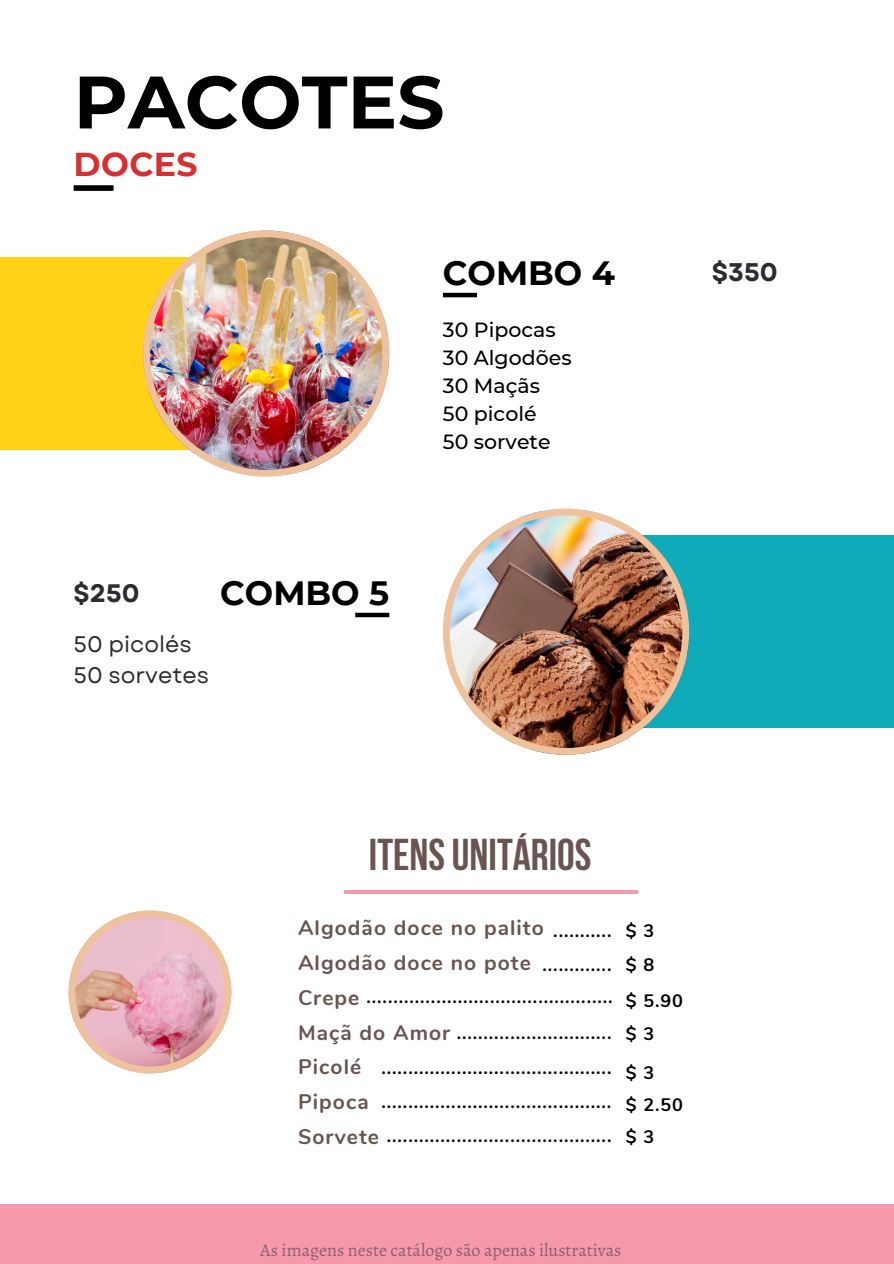
<style>
.page{position:relative;width:894px;height:1264px;background:#fff}
.page>*{position:absolute;margin:0;border:0;box-sizing:border-box;transform-origin:0 0}
.t1{font:700 74.1px "Montserrat";color:#000}
.t2{font:700 44.4px "Bebas Neue";color:#695450}
.t3{font:700 33.6px "Montserrat";color:#000}
.t4{font:700 33px "Montserrat";letter-spacing:.01em;color:#d63030}
.t5{font:700 25.5px "Garet";color:#2e2b30}
.t6{font:700 25.35px "Garet";color:#2e2b30}
.t7{font:22.5px/31.5px "Garet";color:#2e2b30}
.t8{font:700 21px/35px "Nunito";letter-spacing:.05em;color:#695450}
.t9{font:500 20.55px/28.2px "Montserrat";color:#000}
.t10{font:700 18px "Nunito";color:#000}
.t11{font:18px "Alegreya";color:#2c292f}
</style>
<div class="page">
<div style="left:74px;top:185px;width:39px;height:6px;background:#000"></div>
<div style="left:570px;top:535px;width:323px;height:193px;background:#10abbb"></div>
<img style="left:443px;top:508px;width:246px;height:246px">
<div style="left:355px;top:612px;width:34px;height:5px;background:#000"></div>
<div style="left:0;top:257px;width:320px;height:193px;background:#ffd117"></div>
<img style="left:143px;top:230px;width:246px;height:246px">
<hr style="left:443px;top:293px;width:34px;height:4px;background:#000">
<div style="left:0;top:1203px;width:893px;height:60px;background:#f699ad"></div>
<hr style="left:343px;top:890px;width:294px;height:3px;background:#f699ad">
<svg style="left:69px;top:910px;width:162px;height:163px"></svg>
<h5 class="t1" style="left:74px;top:57px;width:372px">PACOTES</h5>
<h4 class="t4" style="left:74px;top:144px;width:125px">DOCES</h4>
<p class="t6" style="left:74px;top:574px;width:67px">$250</p>
<h3 class="t3" style="left:220px;top:572px;width:170px">COMBO 5</h3>
<h3 class="t7" style="left:74px;top:628px;width:137px">50 picolés<br>50 sorvetes</h3>
<h4 class="t3" style="left:443px;top:252px;width:174px">COMBO 4</h4>
<h6 class="t9" style="left:443px;top:315px;width:130px">30 Pipocas<br>30 Algodões<br>30 Maçãs<br>50 picolé<br>50 sorvete</h6>
<p class="t5" style="left:711px;top:254px;width:67px">$350</p>
<h2 class="t2" style="left:369px;top:836px;width:224px">ITENSUNITÁRIOS</h2>
<p class="t8" style="left:298px;top:910px;width:247px">Algodão doce no palito<br>Algodão doce no pote<br>Crepe<br>Maçã do Amor<br>Picolé<br>Pipoca<br>Sorvete</p>
<p class="t10" style="left:625px;top:918px;width:30px">$ 3</p>
<p class="t10" style="left:625px;top:952px;width:30px">$ 8</p>
<p class="t10" style="left:553px;top:918px;width:60px">...........</p>
<p class="t10" style="left:542px;top:952px;width:70px">.............</p>
<p class="t10" style="left:366px;top:985px;width:247px">..............................................</p>
<p class="t10" style="left:625px;top:988px;width:59px">$ 5.90</p>
<p class="t10" style="left:625px;top:1021px;width:30px">$ 3</p>
<p class="t10" style="left:625px;top:1061px;width:30px">$ 3</p>
<p class="t10" style="left:456px;top:1021px;width:156px">.............................</p>
<p class="t10" style="left:381px;top:1055px;width:231px">...........................................</p>
<p class="t10" style="left:381px;top:1089px;width:231px">...........................................</p>
<h5 class="t10" style="left:625px;top:1092px;width:59px">$ 2.50</h5>
<p class="t10" style="left:387px;top:1124px;width:226px">..........................................</p>
<p class="t10" style="left:625px;top:1124px;width:30px">$ 3</p>
<p class="t11" style="left:260px;top:1237px;width:362px">As imagens neste catálogo são apenas ilustrativas</p>
</div>
